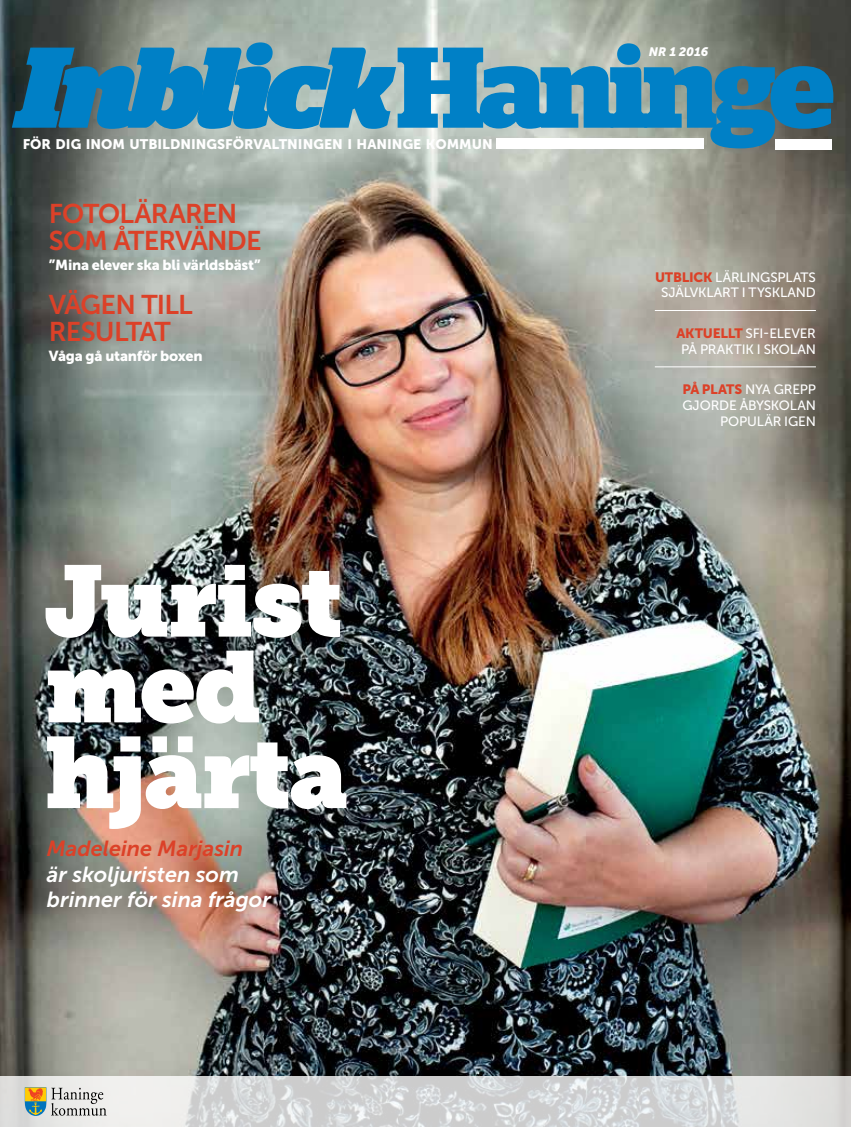
<style>
.page{position:relative;width:851px;height:1127px;background:#fff}
.page>*{position:absolute;margin:0;border:0;box-sizing:border-box;transform-origin:0 0}
.t1{font:italic 900 114.45px "Stag";letter-spacing:-.045em;color:#0080c6}
.t2{font:99.75px/85.8px "Museo Slab";letter-spacing:-.025em;color:#fff}
.t3{font:27px/27px "Museo Sans 700";letter-spacing:-.03em;color:#dc4128}
.t4{font:italic 21.75px/25.5px "Museo Sans 700";color:#fff}
.t5{font:italic 21.75px "Museo Sans 700";color:#dc4128}
.t6{font:14.4px "Museo Sans 900";letter-spacing:-.015em;color:#fff}
.t7{font:13.8px "Museo Sans 900";color:#fff}
.t8{font:13.5px/15.8px "Museo Sans 500";letter-spacing:-.01em;color:#fff;text-align:center}
.t9{font:italic 12.15px "Museo Sans 900";color:#fff}
.s1{font-weight:700;font-style:normal}
.s2{font-style:inherit}
.s3{font-family:"Museo Sans 900";color:#dc4128}
</style>
<div class="page">
<img style="left:0;top:0;width:850px;height:1076px">
<div style="left:496px;top:138px;width:208px;height:11px;background:#fff"></div>
<div style="left:775px;top:139px;width:57px;height:10px;background:#fff"></div>
<hr style="left:654px;top:310px;width:161px;height:1px;background:#fff">
<hr style="left:654px;top:366px;width:161px;height:1px;background:#fff">
<svg style="left:0;top:1076px;width:850px;height:51px;background:#dadbdb"></svg>
<svg style="left:25px;top:1087px;width:81px;height:29px;background:#b7b6a6"></svg>
<h1 class="t1" style="left:18px;top:21px;width:817px">Inblick<span class="s1">Haninge</span></h1>
<p class="t9" style="left:648px;top:45px;width:61px"><span class="s2">NR</span> 1 2016</p>
<p class="t7" style="left:23px;top:136px;width:471px">FÖR DIG INOM UTBILDNINGSFÖRVALTNINGEN I HANINGE KOMMUN</p>
<h3 class="t3" style="left:49px;top:200px;width:214px">FOTOLÄRAREN<br>SOM ÅTERVÄNDE</h3>
<p class="t6" style="left:49px;top:257px;width:213px">”Mina elever ska bli världsbäst”</p>
<h3 class="t3" style="left:49px;top:291px;width:145px">VÄGEN TILL<br>RESULTAT</h3>
<p class="t6" style="left:49px;top:348px;width:155px">Våga gå utanför boxen</p>
<h2 class="t2" style="left:45px;top:559px;width:305px">Jurist med hjärta</h2>
<h3 class="t5" style="left:47px;top:837px;width:198px">Madeleine Marjasin</h3>
<h3 class="t4" style="left:47px;top:861px;width:226px">är skoljuristen som brinner för sina frågor</h3>
<p class="t8" style="left:655px;top:269px;width:162px"><span class="s3">UTBLICK</span> LÄRLINGSPLATS<br>SJÄLVKLART I TYSKLAND</p>
<p class="t8" style="left:676px;top:325px;width:141px"><span class="s3">AKTUELLT</span> SFI-ELEVER<br>PÅ PRAKTIK I SKOLAN</p>
<p class="t8" style="left:682px;top:382px;width:135px;text-align:right"><span class="s3">PÅ PLATS</span> NYA GREPP<br>GJORDE ÅBYSKOLAN<br>POPULÄR IGEN</p>
</div>
